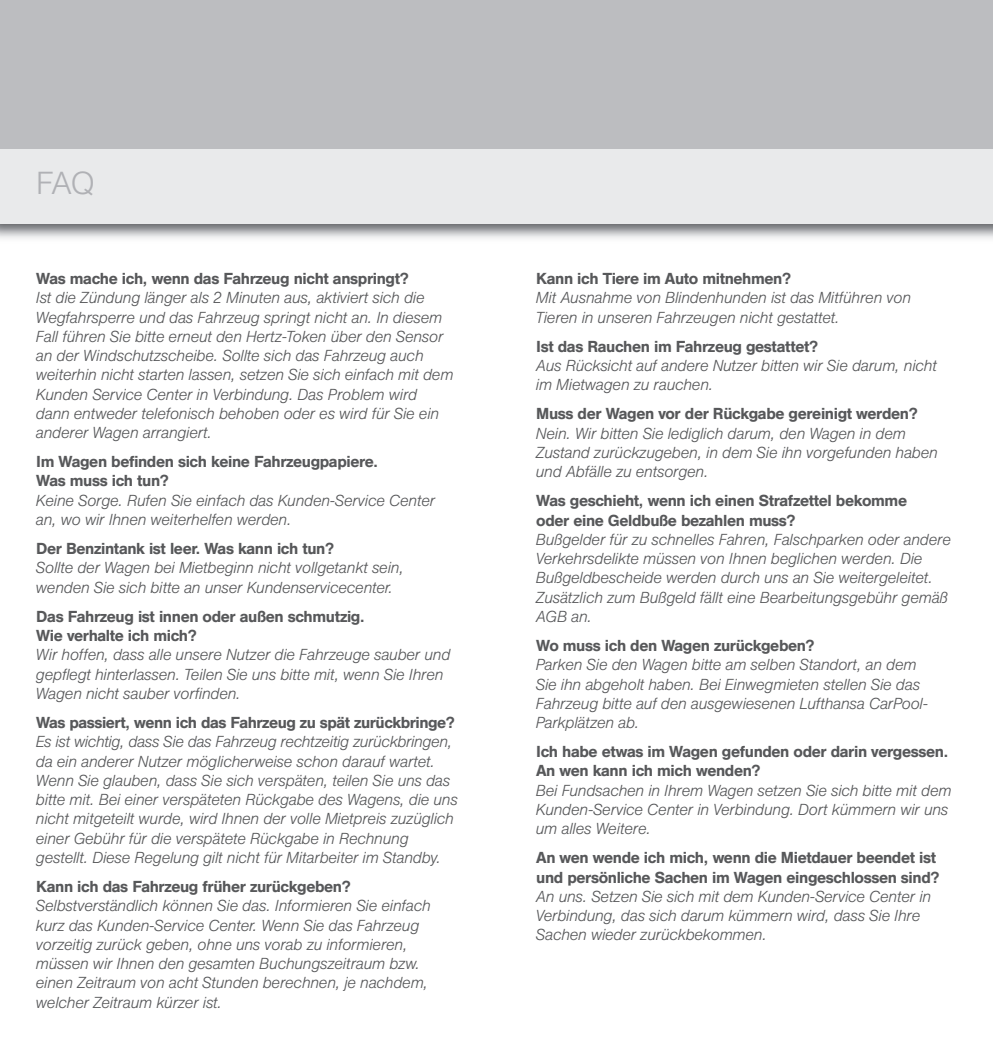
<style>
.page{position:relative;width:993px;height:1042px;background:#fff}
.page>*{position:absolute;margin:0;border:0;box-sizing:border-box;transform-origin:0 0}
.t1{font:300 31.5px "Helvetica DLH";color:#b0b1b5}
.t2{font:italic 300 15.75px/19.2px "Helvetica DLH";color:#57585a}
.t3{font:500 15.75px/19.2px "Helvetica DLH";color:#57585a}
</style>
<div class="page">
<div style="left:0;top:0;width:992px;height:223px;background:#bcbdc0"></div>
<div style="left:0;top:149px;width:992px;height:74px;background:#e9eaeb"></div>
<h1 class="t1" style="left:36px;top:165px;width:60px">FAQ</h1>
<p class="t3" style="left:36px;top:269px;width:373px">Was mache ich, wenn das Fahrzeug nicht anspringt?</p>
<p class="t2" style="left:36px;top:288px;width:419px">Ist die Zündung länger als 2 Minuten aus, aktiviert sich die Wegfahrsperre und das Fahrzeug springt nicht an. In diesem Fall führen Sie bitte erneut den Hertz-Token über den Sensor an der Windschutzscheibe. Sollte sich das Fahrzeug auch weiterhin nicht starten lassen, setzen Sie sich einfach mit dem Kunden Service Center in Verbindung. Das Problem wird dann entweder telefonisch behoben oder es wird für Sie ein anderer Wagen arrangiert.</p>
<p class="t3" style="left:36px;top:452px;width:343px">Im Wagen befinden sich keine Fahrzeugpapiere.<br>Was muss ich tun?</p>
<p class="t2" style="left:36px;top:491px;width:400px">Keine Sorge. Rufen Sie einfach das Kunden-Service Center an, wo wir Ihnen weiterhelfen werden.</p>
<p class="t3" style="left:36px;top:539px;width:299px">Der Benzintank ist leer. Was kann ich tun?</p>
<p class="t2" style="left:36px;top:558px;width:369px">Sollte der Wagen bei Mietbeginn nicht vollgetankt sein, wenden Sie sich bitte an unser Kundenservicecenter.</p>
<p class="t3" style="left:36px;top:607px;width:329px">Das Fahrzeug ist innen oder außen schmutzig.<br>Wie verhalte ich mich?</p>
<p class="t2" style="left:36px;top:645px;width:415px">Wir hoffen, dass alle unsere Nutzer die Fahrzeuge sauber und gepflegt hinterlassen. Teilen Sie uns bitte mit, wenn Sie Ihren<br>Wagen nicht sauber vorfinden.</p>
<p class="t3" style="left:36px;top:713px;width:419px">Was passiert, wenn ich das Fahrzeug zu spät zurückbringe?</p>
<p class="t2" style="left:36px;top:732px;width:423px">Es ist wichtig, dass Sie das Fahrzeug rechtzeitig zurückbringen, da ein anderer Nutzer möglicherweise schon darauf wartet.<br>Wenn Sie glauben, dass Sie sich verspäten, teilen Sie uns das bitte mit. Bei einer verspäteten Rückgabe des Wagens, die uns nicht mitgeteilt wurde, wird Ihnen der volle Mietpreis zuzüglich einer Gebühr für die verspätete Rückgabe in Rechnung gestellt. Diese Regelung gilt nicht für Mitarbeiter im Standby.</p>
<p class="t3" style="left:36px;top:877px;width:315px">Kann ich das Fahrzeug früher zurückgeben?</p>
<p class="t2" style="left:36px;top:896px;width:396px">Selbstverständlich können Sie das. Informieren Sie einfach kurz das Kunden-Service Center. Wenn Sie das Fahrzeug vorzeitig zurück geben, ohne uns vorab zu informieren, müssen wir Ihnen den gesamten Buchungszeitraum bzw. einen Zeitraum von acht Stunden berechnen, je nachdem, welcher Zeitraum kürzer ist.</p>
<p class="t3" style="left:536px;top:269px;width:256px">Kann ich Tiere im Auto mitnehmen?</p>
<p class="t2" style="left:536px;top:288px;width:376px">Mit Ausnahme von Blindenhunden ist das Mitführen von<br>Tieren in unseren Fahrzeugen nicht gestattet.</p>
<p class="t3" style="left:536px;top:337px;width:283px">Ist das Rauchen im Fahrzeug gestattet?</p>
<p class="t2" style="left:536px;top:356px;width:402px">Aus Rücksicht auf andere Nutzer bitten wir Sie darum, nicht im Mietwagen zu rauchen.</p>
<p class="t3" style="left:536px;top:404px;width:382px">Muss der Wagen vor der Rückgabe gereinigt werden?</p>
<p class="t2" style="left:536px;top:424px;width:403px">Nein. Wir bitten Sie lediglich darum, den Wagen in dem<br>Zustand zurückzugeben, in dem Sie ihn vorgefunden haben und Abfälle zu entsorgen.</p>
<p class="t3" style="left:536px;top:491px;width:372px">Was geschieht, wenn ich einen Strafzettel bekomme oder eine Geldbuße bezahlen muss?</p>
<p class="t2" style="left:536px;top:530px;width:416px">Bußgelder für zu schnelles Fahren, Falschparken oder andere Verkehrsdelikte müssen von Ihnen beglichen werden. Die Bußgeldbescheide werden durch uns an Sie weitergeleitet.<br>Zusätzlich zum Bußgeld fällt eine Bearbeitungsgebühr gemäß AGB an.</p>
<p class="t3" style="left:536px;top:636px;width:279px">Wo muss ich den Wagen zurückgeben?</p>
<p class="t2" style="left:536px;top:655px;width:393px">Parken Sie den Wagen bitte am selben Standort, an dem Sie ihn abgeholt haben. Bei Einwegmieten stellen Sie das Fahrzeug bitte auf den ausgewiesenen Lufthansa CarPool-Parkplätzen ab.</p>
<p class="t3" style="left:536px;top:742px;width:413px">Ich habe etwas im Wagen gefunden oder darin vergessen.<br>An wen kann ich mich wenden?</p>
<p class="t2" style="left:536px;top:781px;width:417px">Bei Fundsachen in Ihrem Wagen setzen Sie sich bitte mit dem<br>Kunden-Service Center in Verbindung. Dort kümmern wir uns um alles Weitere.</p>
<p class="t3" style="left:536px;top:848px;width:404px">An wen wende ich mich, wenn die Mietdauer beendet ist und persönliche Sachen im Wagen eingeschlossen sind?</p>
<p class="t2" style="left:536px;top:887px;width:396px">An uns. Setzen Sie sich mit dem Kunden-Service Center in<br>Verbindung, das sich darum kümmern wird, dass Sie Ihre<br>Sachen wieder zurückbekommen.</p>
</div>
